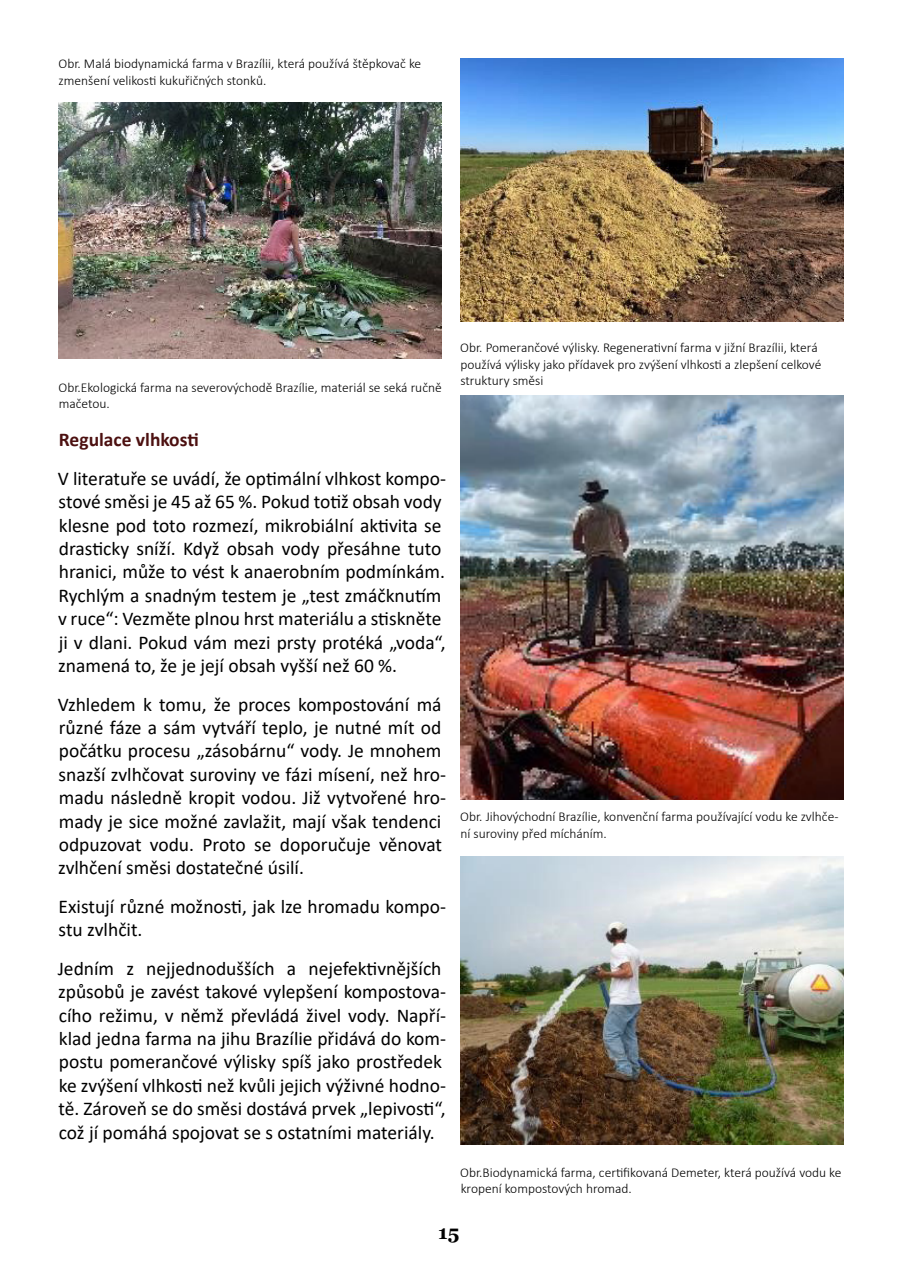
<style>
.page{position:relative;width:902px;height:1272px;background:#fff}
.page>*{position:absolute;margin:0;border:0;box-sizing:border-box;transform-origin:0 0}
.Hlavní_text{font:19.5px/23.4px "Calibri";color:#000}
.Hlavní_text-2{font:700 19.5px "Calibri";color:#4c1010}
.t1{font:700 19.5px "Georgia";color:#000}
.Hlavní_text-3{font:300 13.5px/16.2px "Calibri";color:#000}
</style>
<div class="page">
<img style="left:58px;top:102px;width:384px;height:256px">
<img style="left:460px;top:58px;width:383px;height:263px">
<img style="left:460px;top:856px;width:383px;height:288px">
<img style="left:460px;top:395px;width:383px;height:404px">
<p class="Hlavní_text-3" style="left:58px;top:56px;width:364px">Obr. Malá biodynamická farma v Brazílii, která používá štěpkovač ke zmenšení velikosti kukuřičných stonků.</p>
<p class="Hlavní_text-3" style="left:59px;top:379px;width:384px">Obr.Ekologická farma na severovýchodě Brazílie, materiál se seká ručně mačetou.</p>
<p class="Hlavní_text-2" style="left:59px;top:426px;width:141px">Regulace vlhkosti</p>
<p class="Hlavní_text" style="left:58px;top:466px;width:390px">V literatuře se uvádí, že optimální vlhkost kompo&shy;stové směsi je 45 až 65 %. Pokud totiž obsah vody klesne pod toto rozmezí, mikrobiální aktivita se drasticky sníží. Když obsah vody přesáhne tuto hranici, může to vést k anaerobním podmínkám.<br>Rychlým a snadným testem je „test zmáčknutím v ruce“: Vezměte plnou hrst materiálu a stiskněte ji v dlani. Pokud vám mezi prsty protéká „voda“, znamená to, že je její obsah vyšší než 60 %.</p>
<p class="Hlavní_text" style="left:58px;top:692px;width:390px">Vzhledem k tomu, že proces kompostování má různé fáze a sám vytváří teplo, je nutné mít od počátku procesu „zásobárnu“ vody. Je mnohem snazší zvlhčovat suroviny ve fázi mísení, než hro&shy;madu následně kropit vodou. Již vytvořené hro&shy;mady je sice možné zavlažit, mají však tendenci odpuzovat vodu. Proto se doporučuje věnovat zvlhčení směsi dostatečné úsilí.</p>
<p class="Hlavní_text" style="left:59px;top:894px;width:389px">Existují různé možnosti, jak lze hromadu kompo&shy;stu zvlhčit.</p>
<p class="Hlavní_text" style="left:58px;top:956px;width:390px">Jedním z nejjednodušších a nejefektivnějších způsobů je zavést takové vylepšení kompostova&shy;cího režimu, v němž převládá živel vody. Napří&shy;klad jedna farma na jihu Brazílie přidává do kom&shy;postu pomerančové výlisky spíš jako prostředek ke zvýšení vlhkosti než kvůli jejich výživné hodno&shy;tě. Zároveň se do směsi dostává prvek „lepivosti“, což jí pomáhá spojovat se s ostatními materiály.</p>
<p class="Hlavní_text-3" style="left:460px;top:340px;width:362px">Obr. Pomerančové výlisky. Regenerativní farma v jižní Brazílii, která používá výlisky jako přídavek pro zvýšení vlhkosti a zlepšení celkové struktury směsi</p>
<p class="Hlavní_text-3" style="left:460px;top:808px;width:379px">Obr. Jihovýchodní Brazílie, konvenční farma používající vodu ke zvlhče&shy;ní suroviny před mícháním.</p>
<p class="Hlavní_text-3" style="left:460px;top:1163px;width:382px">Obr.Biodynamická farma, certifikovaná Demeter, která používá vodu ke kropení kompostových hromad.</p>
<p class="t1" style="left:438px;top:1219px;width:23px">15</p>
</div>
